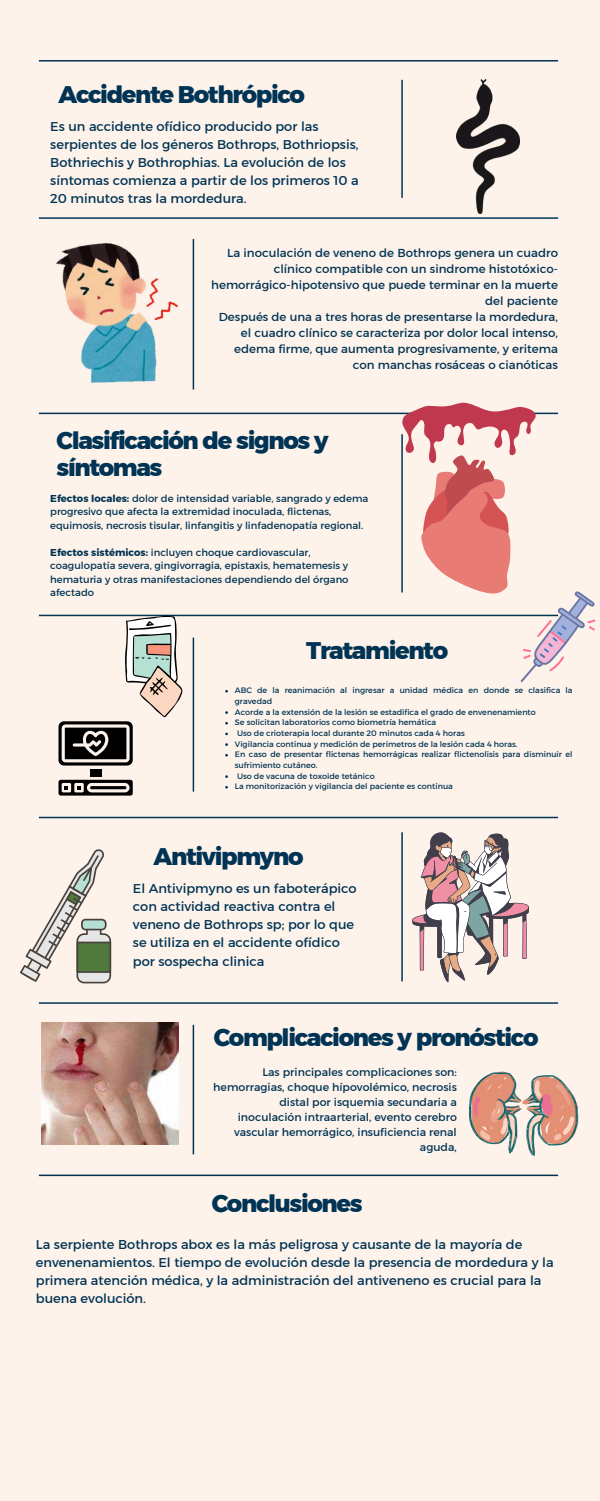
<style>
.page{position:relative;width:600px;height:1501px;background:#fff}
.page>*{position:absolute;margin:0;border:0;box-sizing:border-box;transform-origin:0 0}
.t1{font:700 24px/27px "Kief Montaser Extra";letter-spacing:-.055em;color:#003354}
.t2{font:13px/18px "Kief Montaser Regular";color:#003354}
.t3{font:11.8px/16px "Kief Montaser Regular";color:#003354;text-align:right}
.t4{font:11px/15px "Kief Montaser Regular";color:#003354;text-align:right}
.t5{font:10px/13.5px "Kief Montaser Regular";color:#003354}
.t6{font:8px/10.7px "Kief Montaser Regular";color:#003354}
.s1{font-family:"Kief Montaser Bold"}
</style>
<div class="page">
<div style="left:0;top:0;width:600px;height:1500px;background:#fdf3ea"></div>
<hr style="left:39px;top:60px;width:519px;height:2px;background:#003354">
<hr style="left:39px;top:412px;width:519px;height:2px;background:#003354">
<hr style="left:39px;top:614px;width:519px;height:2px;background:#003354">
<hr style="left:39px;top:816px;width:519px;height:2px;background:#003354">
<hr style="left:39px;top:1002px;width:519px;height:1px;background:#003354">
<hr style="left:401px;top:80px;width:2px;height:118px;background:#003354">
<hr style="left:401px;top:434px;width:2px;height:158px;background:#003354">
<hr style="left:401px;top:832px;width:2px;height:149px;background:#003354">
<hr style="left:193px;top:239px;width:1px;height:150px;background:#003354">
<hr style="left:193px;top:637px;width:1px;height:154px;background:#003354">
<hr style="left:193px;top:1024px;width:1px;height:130px;background:#003354">
<hr style="left:39px;top:217px;width:519px;height:2px;background:#003354">
<hr style="left:39px;top:1174px;width:519px;height:1px;background:#003354">
<svg style="left:402px;top:402px;width:194px;height:280px"></svg>
<div style="left:90px;top:768px;width:11px;height:8px;background:#000"></div>
<svg style="left:58px;top:779px;width:75px;height:16px"></svg>
<svg style="left:58px;top:615px;width:125px;height:150px"></svg>
<svg style="left:412px;top:832px;width:117px;height:150px"></svg>
<svg style="left:20px;top:849px;width:91px;height:134px"></svg>
<img style="left:42px;top:1022px;width:136px;height:122px">
<svg style="left:469px;top:1071px;width:109px;height:84px"></svg>
<img style="left:457px;top:80px;width:62px;height:133px">
<img style="left:57px;top:243px;width:120px;height:139px">
<h1 class="t1" style="left:58px;top:81px;width:248px">Accidente Bothrópico</h1>
<p class="t2" style="left:50px;top:117px;width:310px">Es un accidente ofídico producido por las serpientes de los géneros Bothrops, Bothriopsis, Bothriechis y Bothrophias. La evolución de los síntomas comienza a partir de los primeros 10 a 20 minutos tras la mordedura.</p>
<p class="t3" style="left:211px;top:245px;width:348px">La inoculación de veneno de Bothrops genera un cuadro clínico compatible con un sindrome histotóxico&shy;hemorrágico-hipotensivo que puede terminar en la muerte del paciente<br>Después de una a tres horas de presentarse la mordedura, el cuadro clínico se caracteriza por dolor local intenso, edema firme, que aumenta progresivamente, y eritema con manchas rosáceas o cianóticas</p>
<h1 class="t1" style="left:57px;top:426px;width:274px">Clasificación de signos y síntomas</h1>
<p class="t5" style="left:50px;top:491px;width:320px"><span class="s1">Efectos locales:</span> dolor de intensidad variable, sangrado y edema progresivo que afecta la extremidad inoculada, flictenas, equimosis, necrosis tisular, linfangitis y linfadenopatía regional.</p>
<p class="t5" style="left:50px;top:545px;width:300px"><span class="s1">Efectos sistémicos:</span> incluyen choque cardiovascular, coagulopatía severa, gingivorragia, epistaxis, hematemesis y hematuria y otras manifestaciones dependiendo del órgano afectado</p>
<h1 class="t1" style="left:306px;top:637px;width:143px">Tratamiento</h1>
<p class="t6" style="left:235px;top:685px;width:339px">ABC de la reanimación al ingresar a unidad médica en donde se clasifica la gravedad<br>Acorde a la extensión de la lesión se estadifica el grado de envenenamiento<br>Se solicitan laboratorios como biometría hemática<br>Uso de crioterapia local durante 20 minutos cada 4 horas<br>Vigilancia continua y medición de perímetros de la lesión cada 4 horas.<br>En caso de presentar flictenas hemorrágicas realizar flictenolisis para disminuir el sufrimiento cutáneo.<br>Uso de vacuna de toxoide tetánico<br>La monitorización y vigilancia del paciente es continua</p>
<h1 class="t1" style="left:154px;top:842px;width:151px">Antivipmyno</h1>
<p class="t2" style="left:133px;top:879px;width:225px">El Antivipmyno es un faboterápico con actividad reactiva contra el veneno de Bothrops sp; por lo que se utiliza en el accidente ofídico por sospecha clinica</p>
<h1 class="t1" style="left:214px;top:1023px;width:326px">Complicaciones y pronóstico</h1>
<p class="t4" style="left:213px;top:1064px;width:245px">Las principales complicaciones son: hemorragias, choque hípovolémico, necrosis distal por isquemia secundaria a inoculación intraarterial, evento cerebro vascular hemorrágico, insuficiencia renal aguda,</p>
<h1 class="t1" style="left:212px;top:1189px;width:152px">Conclusiones</h1>
<p class="t2" style="left:36px;top:1235px;width:519px">La serpiente Bothrops abox es la más peligrosa y causante de la mayoría de envenenamientos. El tiempo de evolución desde la presencia de mordedura y la primera atención médica, y la administración del antiveneno es crucial para la buena evolución.</p>
</div>
